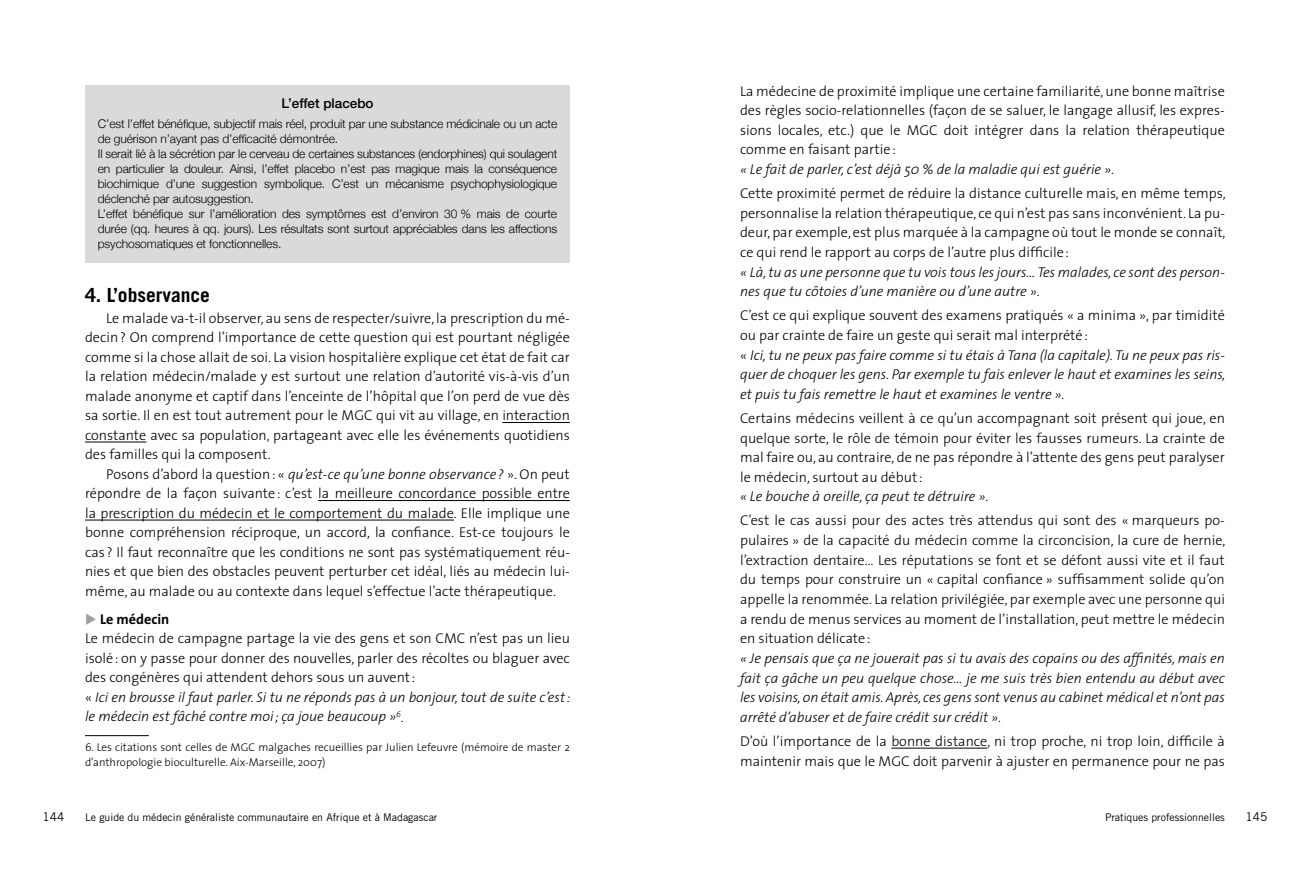
<style>
.page{position:relative;width:1310px;height:872px;background:#fff}
.page>*{position:absolute;margin:0;border:0;box-sizing:border-box;transform-origin:0 0}
.t1{font:700 19.5px "Trade Gothic LT Std";color:#000}
.t2{font:300 14.25px/19.6px "The Sans";color:#000}
.t3{font:italic 300 14.25px/19.6px "The Sans";color:#000}
.t4{font:500 13.5px "Helvetica Neue";color:#000}
.t5{font:300 12px/15px "Helvetica Neue";letter-spacing:-.01em;color:#000}
.t6{font:12px "Trade Gothic";color:#000}
.t7{font:300 11.25px/15px "The Sans";color:#000}
.t8{font:10.5px "Trade Gothic";color:#000}
.s1{font-style:italic}
.s2{color:#9c9e9f}
.s3{font-weight:700}
.s4{font-style:normal}
</style>
<div class="page">
<hr style="left:891px;top:748px;width:96px;height:1px;background:#000">
<hr style="left:502px;top:422px;width:68px;height:1px;background:#000">
<hr style="left:85px;top:442px;width:61px;height:1px;background:#000">
<hr style="left:318px;top:500px;width:252px;height:1px;background:#000">
<hr style="left:85px;top:520px;width:369px;height:1px;background:#000">
<hr style="left:85px;top:735px;width:64px;height:1px;background:#000">
<div style="left:85px;top:85px;width:485px;height:178px;background:#d9dadb"></div>
<p class="t4" style="left:281px;top:95px;width:94px">L’effet placebo</p>
<p class="t5" style="left:98px;top:116px;width:461px">C’est l’effet bénéfique, subjectif mais réel, produit par une substance médicinale ou un acte de guérison n’ayant pas d’efficacité démontrée.<br>Il serait lié à la sécrétion par le cerveau de certaines substances (endorphines) qui soulagent en particulier la douleur. Ainsi, l’effet placebo n’est pas magique mais la conséquence biochimique d’une suggestion symbolique. C’est un mécanisme psychophysiologique déclenché par autosuggestion.<br>L’effet bénéfique sur l’amélioration des symptômes est d’environ 30 % mais de courte durée (qq. heures à qq. jours). Les résultats sont surtout appréciables dans les affections psychosomatiques et fonctionnelles.</p>
<h1 class="t1" style="left:85px;top:283px;width:126px">4. L’observance</h1>
<p class="t2" style="left:85px;top:308px;width:486px;text-align:justify;text-indent:21px">Le malade va-t-il observer, au sens de respecter/suivre, la prescription du mé&shy;decin? On comprend l’importance de cette question qui est pourtant négligée comme si la chose allait de soi. La vision hospitalière explique cet état de fait car la relation médecin/malade y est surtout une relation d’autorité vis-à-vis d’un malade anonyme et captif dans l’enceinte de l’hôpital que l’on perd de vue dès sa sortie. Il en est tout autrement pour le MGC qui vit au village, en interaction constante avec sa population, partageant avec elle les événements quotidiens des familles qui la composent.</p>
<p class="t2" style="left:85px;top:464px;width:486px;text-align:justify;text-indent:21px">Posons d’abord la question: « <span class="s1">qu’est-ce qu’une bonne observance ?</span> ». On peut répondre de la façon suivante: c’est la meilleure concordance possible entre la prescription du médecin et le comportement du malade. Elle implique une bonne compréhension réciproque, un accord, la confiance. Est-ce toujours le cas ? Il faut reconnaître que les conditions ne sont pas systématiquement réu&shy;nies et que bien des obstacles peuvent perturber cet idéal, liés au médecin lui&shy;même, au malade ou au contexte dans lequel s’effectue l’acte thérapeutique.</p>
<p class="t2" style="left:85px;top:609px;width:487px"><span class="s2">◆</span> <span class="s3">Le médecin<br></span>Le médecin de campagne partage la vie des gens et son CMC n’est pas un lieu isolé: on y passe pour donner des nouvelles, parler des récoltes ou blaguer avec des congénères qui attendent dehors sous un auvent:<br>« <span class="s1">Ici en brousse il faut parler. Si tu ne réponds pas à un bonjour, tout de suite c’est: le médecin est fâché contre moi; ça joue beaucoup »</span><sup>6</sup>.</p>
<p class="t7" style="left:85px;top:739px;width:486px">6. Les citations sont celles de MGC malgaches recueillies par Julien Lefeuvre (mémoire de master 2 d’anthropologie bioculturelle. Aix-Marseille, 2007)</p>
<p class="t2" style="left:740px;top:80px;width:486px">La médecine de proximité implique une certaine familiarité, une bonne maîtrise des règles socio-relationnelles (façon de se saluer, le langage allusif, les expres&shy;sions locales, etc.) que le MGC doit intégrer dans la relation thérapeutique comme en faisant partie:<br><span class="s1">« Le fait de parler, c’est déjà 50 % de la maladie qui est guérie »</span>.</p>
<p class="t2" style="left:740px;top:183px;width:487px;text-align:justify">Cette proximité permet de réduire la distance culturelle mais, en même temps, personnalise la relation thérapeutique, ce qui n’est pas sans inconvénient. La pu&shy;deur, par exemple, est plus marquée à la campagne où tout le monde se connaît, ce qui rend le rapport au corps de l’autre plus difficile:</p>
<p class="t3" style="left:740px;top:262px;width:486px">« Là, tu as une personne que tu vois tous les jours… Tes malades, ce sont des person&shy;nes que tu côtoies d’une manière ou d’une autre »<span class="s4">.</span></p>
<p class="t3" style="left:740px;top:305px;width:487px"><span class="s4">C’est ce qui explique souvent des examens pratiqués « a minima », par timidité ou par crainte de faire un geste qui serait mal interprété:<br>«</span> Ici, tu ne peux pas faire comme si tu étais à Tana (la capitale). Tu ne peux pas ris&shy;quer de choquer les gens. Par exemple tu fais enlever le haut et examines les seins, et puis tu fais remettre le haut et examines le ventre ».</p>
<p class="t2" style="left:740px;top:408px;width:486px">Certains médecins veillent à ce qu’un accompagnant soit présent qui joue, en quelque sorte, le rôle de témoin pour éviter les fausses rumeurs. La crainte de mal faire ou, au contraire, de ne pas répondre à l’attente des gens peut paralyser le médecin, surtout au début:<br><span class="s1">« Le bouche à oreille, ça peut te détruire »</span>.</p>
<p class="t2" style="left:740px;top:510px;width:487px">C’est le cas aussi pour des actes très attendus qui sont des « marqueurs po&shy;pulaires » de la capacité du médecin comme la circoncision, la cure de hernie, l’extraction dentaire… Les réputations se font et se défont aussi vite et il faut du temps pour construire un « capital confiance » suffisamment solide qu’on appelle la renommée. La relation privilégiée, par exemple avec une personne qui a rendu de menus services au moment de l’installation, peut mettre le médecin en situation délicate:</p>
<p class="t3" style="left:740px;top:648px;width:486px;text-align:justify">« Je pensais que ça ne jouerait pas si tu avais des copains ou des affinités, mais en fait ça gâche un peu quelque chose… je me suis très bien entendu au début avec les voisins, on était amis. Après, ces gens sont venus au cabinet médical et n’ont pas arrêté d’abuser et de faire crédit sur crédit ».</p>
<p class="t2" style="left:740px;top:731px;width:486px">D’où l’importance de la bonne distance, ni trop proche, ni trop loin, difficile à maintenir mais que le MGC doit parvenir à ajuster en permanence pour ne pas</p>
<p class="t6" style="left:43px;top:810px;width:23px">144</p>
<p class="t8" style="left:85px;top:811px;width:354px">Le guide du médecin généraliste communautaire en Afrique et à Madagascar</p>
<p class="t8" style="left:1105px;top:811px;width:121px">Pratiques professionnelles</p>
<p class="t6" style="left:1245px;top:810px;width:23px">145</p>
</div>
